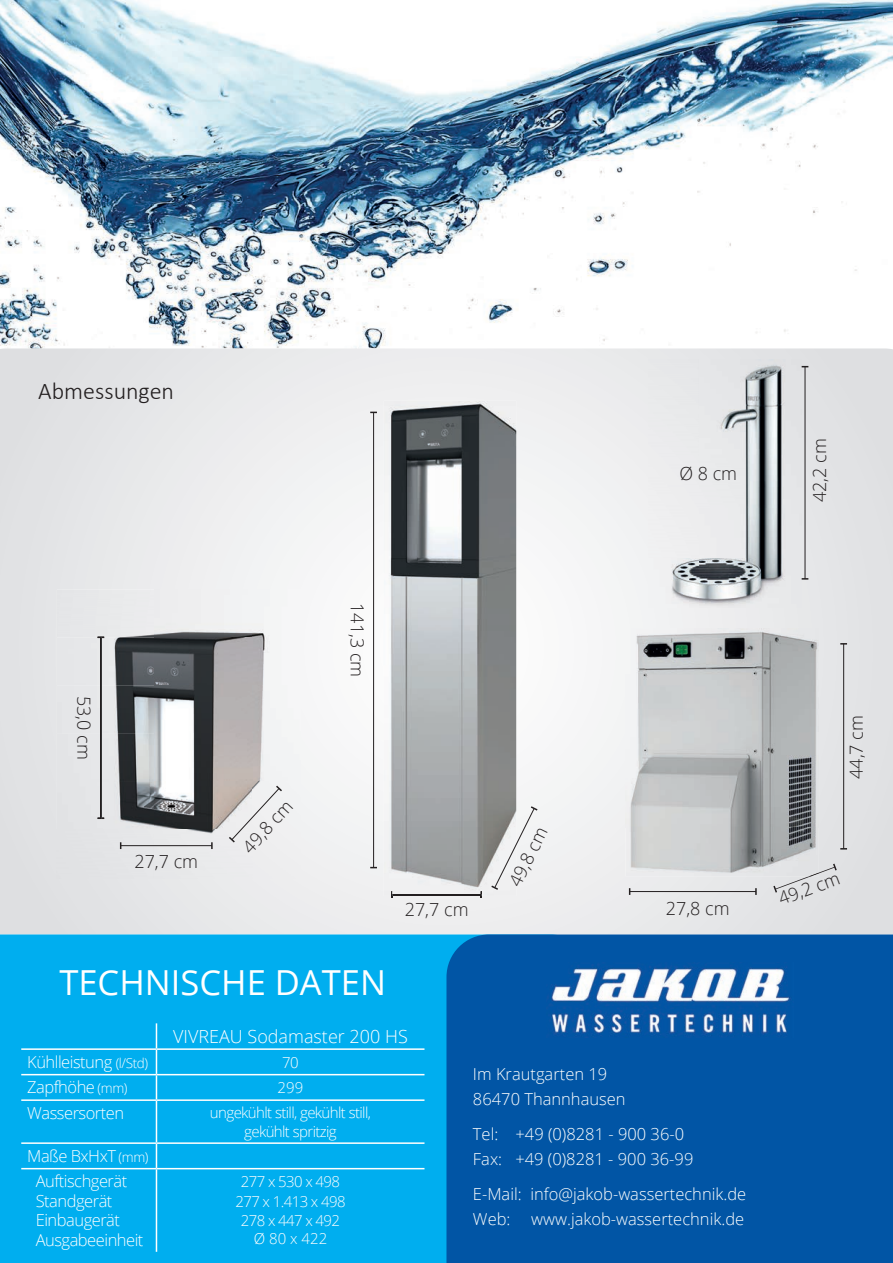
<style>
.page{position:relative;width:893px;height:1263px;background:#fff}
.page>*{position:absolute;margin:0;border:0;box-sizing:border-box;transform-origin:0 0}
.t1{font:34.5px "Open Sans";color:#fff}
.t2{font:300 24px "Calibri";color:#231f20}
.t3{font:300 18px "Open Sans";color:#231f20}
.t4{font:300 18px "Open Sans";color:#fff}
.t5{font:300 16.5px/25.5px "Open Sans";color:#fff}
.t6{font:300 16.5px/19.5px "Open Sans";letter-spacing:-.03em;color:#fff}
.t7{font:300 15px/19.5px "Open Sans";letter-spacing:-.04em;color:#fff;text-align:center}
.s1{font-size:13.5px}
</style>
<div class="page">
<img style="left:0;top:0;width:893px;height:348px">
<svg style="left:0;top:348px;width:893px;height:586px"></svg>
<div style="left:0;top:934px;width:446px;height:329px;background:#00aeef"></div>
<div style="left:446px;top:934px;width:447px;height:329px;background:#0155a5"></div>
<hr style="left:630px;top:891px;width:126px;height:1px;background:#231f20">
<svg style="left:755px;top:888px;width:2px;height:7px"></svg>
<hr style="left:373px;top:412px;width:1px;height:456px;background:#231f20">
<img style="left:384px;top:401px;width:132px;height:495px">
<img style="left:393px;top:894px;width:88px;height:1px">
<svg style="left:391px;top:891px;width:2px;height:7px"></svg>
<img style="left:625px;top:629px;width:194px;height:247px">
<svg style="left:772px;top:862px;width:66px;height:32px;background:#dbdcde"></svg>
<svg style="left:490px;top:805px;width:49px;height:86px"></svg>
<img style="left:648px;top:359px;width:153px;height:249px">
<img style="left:57px;top:589px;width:244px;height:289px">
<img style="left:101px;top:638px;width:1px;height:179px">
<svg style="left:98px;top:817px;width:6px;height:2px"></svg>
<hr style="left:121px;top:845px;width:91px;height:1px;background:#231f20">
<svg style="left:211px;top:842px;width:2px;height:7px"></svg>
<svg style="left:227px;top:784px;width:57px;height:60px"></svg>
<hr style="left:843px;top:644px;width:1px;height:205px;background:#231f20">
<hr style="left:805px;top:367px;width:1px;height:212px;background:#231f20">
<svg style="left:802px;top:578px;width:6px;height:2px"></svg>
<img style="left:546px;top:962px;width:247px;height:75px">
<hr style="left:21px;top:1048px;width:135px;height:2px;background:#fff">
<hr style="left:21px;top:1074px;width:135px;height:1px;background:#fff">
<svg style="left:156px;top:1023px;width:1px;height:76px"></svg>
<hr style="left:21px;top:1099px;width:135px;height:2px;background:#fff">
<hr style="left:156px;top:1101px;width:1px;height:41px;background:#fff">
<hr style="left:156px;top:1048px;width:268px;height:2px;background:#fff">
<hr style="left:156px;top:1074px;width:268px;height:1px;background:#fff">
<hr style="left:156px;top:1099px;width:268px;height:2px;background:#fff">
<hr style="left:21px;top:1142px;width:135px;height:2px;background:#fff">
<hr style="left:21px;top:1168px;width:135px;height:1px;background:#fff">
<hr style="left:156px;top:1168px;width:268px;height:1px;background:#fff">
<hr style="left:156px;top:1142px;width:268px;height:2px;background:#fff">
<svg style="left:156px;top:1144px;width:1px;height:24px"></svg>
<hr style="left:156px;top:1169px;width:1px;height:83px;background:#fff">
<h2 class="t2" style="left:38px;top:376px;width:137px">Abmessungen</h2>
<p class="t3" style="left:679px;top:461px;width:59px">Ø 8 cm</p>
<p class="t3" style="left:807px;top:502px;width:65px;rotate:-90deg">42,2 cm</p>
<p class="t3" style="left:96px;top:696px;width:65px;rotate:90deg">53,0 cm</p>
<p class="t3" style="left:134px;top:849px;width:65px">27,7 cm</p>
<p class="t3" style="left:237px;top:841px;width:65px;rotate:-47deg">49,8 cm</p>
<p class="t3" style="left:370px;top:603px;width:76px;rotate:90deg">141,3 cm</p>
<p class="t3" style="left:405px;top:897px;width:65px">27,7 cm</p>
<p class="t3" style="left:503px;top:880px;width:65px;rotate:-63deg">49,8 cm</p>
<p class="t3" style="left:666px;top:896px;width:65px">27,8 cm</p>
<h1 class="t1" style="left:59px;top:959px;width:328px">TECHNISCHE DATEN</h1>
<p class="t4" style="left:173px;top:1024px;width:236px">VIVREAU Sodamaster 200 HS</p>
<p class="t6" style="left:27px;top:1051px;width:122px">Kühlleistung <span class="s1">(l/Std)</span></p>
<p class="t7" style="left:282px;top:1052px;width:18px">70</p>
<p class="t6" style="left:27px;top:1077px;width:102px">Zapfhöhe <span class="s1">(mm)</span></p>
<p class="t7" style="left:278px;top:1077px;width:27px">299</p>
<p class="t6" style="left:27px;top:1102px;width:98px">Wassersorten</p>
<p class="t7" style="left:210px;top:1102px;width:163px">ungekühlt still, gekühlt still, gekühlt spritzig</p>
<p class="t6" style="left:36px;top:1142px;width:114px;line-height:25.5px;text-indent:-9px">Maße BxHxT <span class="s1">(mm)<br></span>Auftischgerät</p>
<p class="t6" style="left:36px;top:1190px;width:109px">Standgerät<br>Einbaugerät<br>Ausgabeeinheit</p>
<p class="t7" style="left:235px;top:1172px;width:112px">277 x 530 x 498<br>277 x 1.413 x 498<br>278 x 447 x 492</p>
<p class="t7" style="left:254px;top:1229px;width:75px">Ø 80 x 422</p>
<p class="t5" style="left:473px;top:1061px;width:154px">Im Krautgarten 19<br>86470 Thannhausen</p>
<p class="t5" style="left:473px;top:1121px;width:222px">Tel: +49 (0)8281 - 900 36-0<br>Fax: +49 (0)8281 - 900 36-99</p>
<p class="t5" style="left:473px;top:1181px;width:275px">E-Mail: info@jakob-wassertechnik.de<br>Web:</p>
<p class="t5" style="left:531px;top:1206px;width:214px">www.jakob-wassertechnik.de</p>
<p class="t3" style="left:844px;top:779px;width:65px;rotate:-90deg">44,7 cm</p>
<p class="t3" style="left:775px;top:887px;width:65px;rotate:-20deg">49,2 cm</p>
</div>
